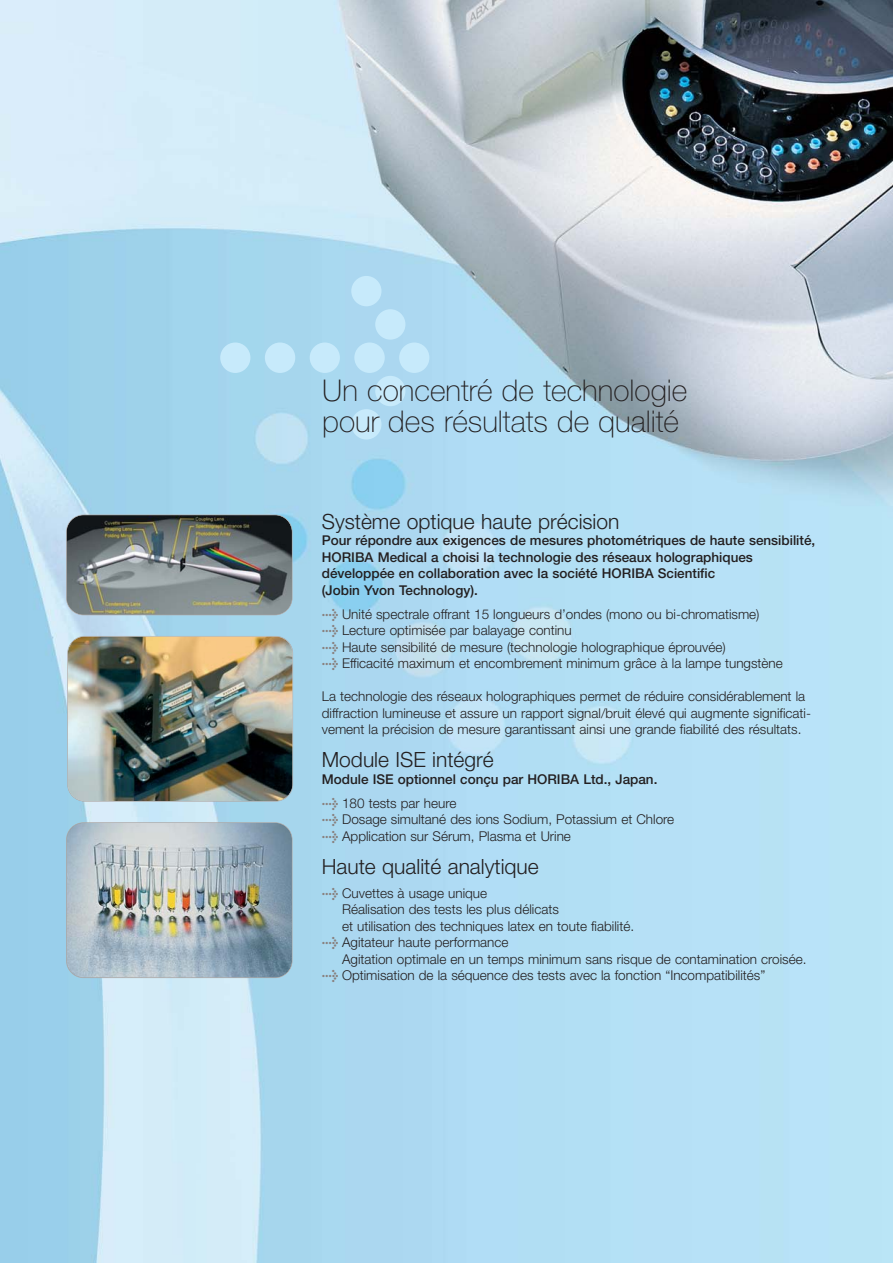
<style>
.page{position:relative;width:893px;height:1263px;background:#fff}
.page>*{position:absolute;margin:0;border:0;box-sizing:border-box;transform-origin:0 0}
.t1{font:700 180px "Meta Plus";color:#c7eafb}
.t2{font:100 30px/31.5px "Helvetica Neue";color:#231f20}
.t3{font:300 21px "Helvetica Neue";color:#231f20}
.t4{font:300 13.5px/16.5px "Helvetica Neue";color:#231f20}
.t5{font:500 13.5px/16.5px "Helvetica Neue";color:#231f20}
.s1{font-family:"Meta Plus";font-weight:700;color:#88807e}
.s2{font-weight:300}
</style>
<div class="page">
<img style="left:0;top:0;width:893px;height:1263px">
<img style="left:68px;top:636px;width:224px;height:165px;border-radius:17px">
<div style="left:67px;top:636px;width:226px;height:166px;border:1px solid #afa9a6;border-radius:18px"></div>
<img style="left:67px;top:823px;width:225px;height:154px;border-radius:17px">
<div style="left:66px;top:822px;width:227px;height:156px;border:1px solid #afa9a6;border-radius:18px"></div>
<img style="left:67px;top:515px;width:225px;height:100px;border-radius:17px">
<div style="left:66px;top:514px;width:227px;height:101px;border:1px solid #afa9a6;border-radius:18px"></div>
<h1 class="t1" style="left:212px;top:275px;width:228px">&gt;</h1>
<h2 class="t2" style="left:322px;top:377px;width:367px">Un concentré de technologie pour des résultats de qualité</h2>
<h3 class="t3" style="left:322px;top:513px;width:299px">Système optique haute précision</h3>
<p class="t5" style="left:322px;top:533px;width:495px">Pour répondre aux exigences de mesures photométriques de haute sensibilité, HORIBA Medical a choisi la technologie des réseaux holographiques développée en collaboration avec la société HORIBA Scientific<br>(Jobin Yvon Technology).</p>
<p class="t4" style="left:322px;top:607px;width:463px"><span class="s1">&gt;</span> Unité spectrale offrant 15 longueurs d’ondes (mono ou bi-chromatisme)<br><span class="s1">&gt;</span> Lecture optimisée par balayage continu<br><span class="s1">&gt;</span> Haute sensibilité de mesure (technologie holographique éprouvée)<br><span class="s1">&gt;</span> Efficacité maximum et encombrement minimum grâce à la lampe tungstène</p>
<p class="t4" style="left:322px;top:689px;width:491px">La technologie des réseaux holographiques permet de réduire considérablement la diffraction lumineuse et assure un rapport signal/bruit élevé qui augmente significati&shy;vement la précision de mesure garantissant ainsi une grande fiabilité des résultats.</p>
<h3 class="t3" style="left:322px;top:752px;width:173px">Module ISE intégré</h3>
<p class="t5" style="left:322px;top:768px;width:337px;line-height:24px">Module ISE optionnel conçu par HORIBA Ltd., Japan. <span class="s1">&gt;</span> <span class="s2">180 tests par heure</span></p>
<p class="t4" style="left:322px;top:812px;width:354px"><span class="s1">&gt;</span> Dosage simultané des ions Sodium, Potassium et Chlore <span class="s1">&gt;</span> Application sur Sérum, Plasma et Urine</p>
<h3 class="t3" style="left:322px;top:858px;width:218px">Haute qualité analytique</h3>
<p class="t4" style="left:322px;top:886px;width:167px"><span class="s1">&gt;</span> Cuvettes à usage unique</p>
<p class="t4" style="left:342px;top:902px;width:218px">Réalisation des tests les plus délicats</p>
<p class="t4" style="left:342px;top:919px;width:294px">et utilisation des techniques latex en toute fiabilité.</p>
<p class="t4" style="left:322px;top:935px;width:188px"><span class="s1">&gt;</span> Agitateur haute performance</p>
<p class="t4" style="left:342px;top:952px;width:466px">Agitation optimale en un temps minimum sans risque de contamination croisée.</p>
<p class="t4" style="left:322px;top:968px;width:445px"><span class="s1">&gt;</span> Optimisation de la séquence des tests avec la fonction “Incompatibilités”</p>
</div>
